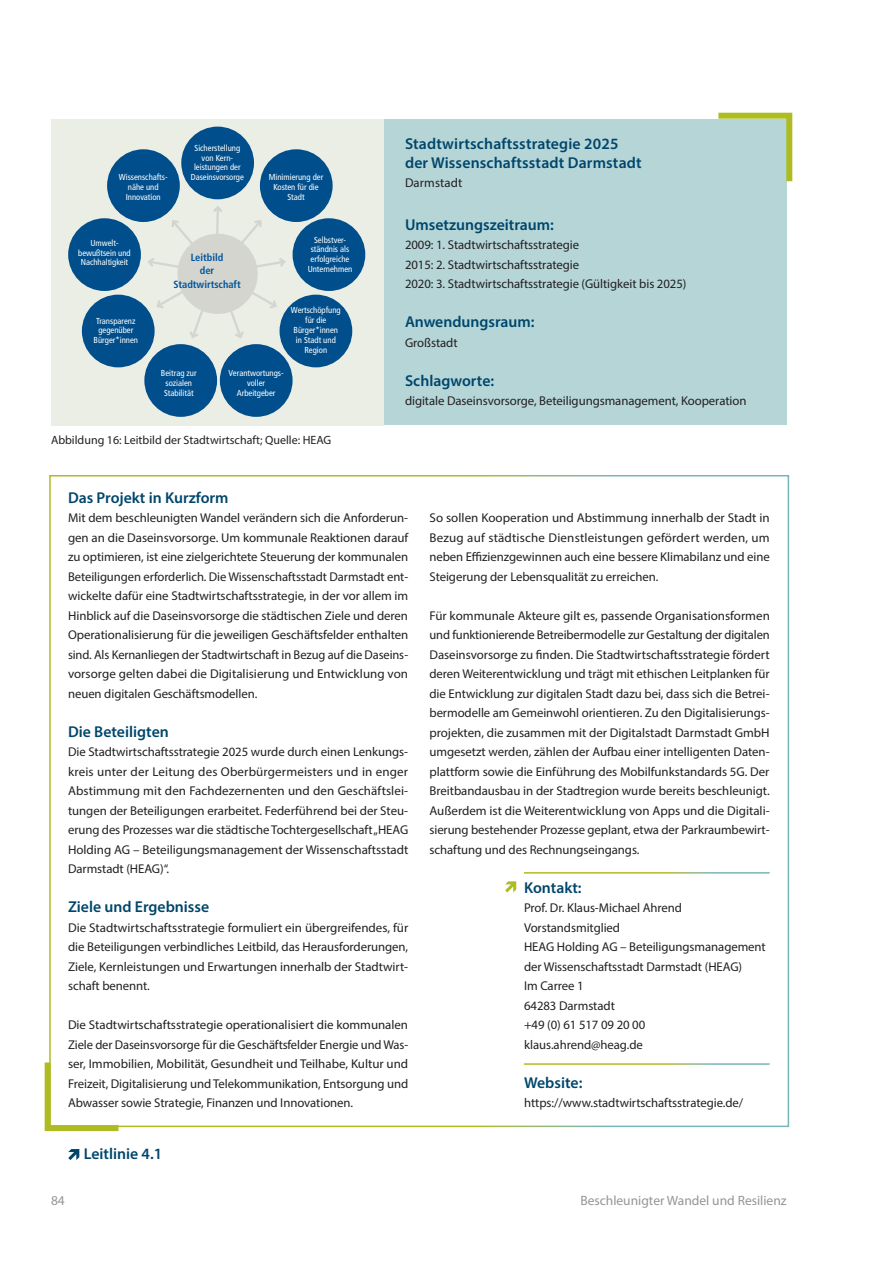
<style>
.page{position:relative;width:893px;height:1263px;background:#fff}
.page>*{position:absolute;margin:0;border:0;box-sizing:border-box;transform-origin:0 0}
.t1{font:600 15.75px/18.9px "Myriad Pro";color:#00466b}
.t2{font:13.5px "Myriad Pro";color:#939598}
.t3{font:12.75px/19.5px "Myriad Pro";letter-spacing:-.005em;color:#231f20;text-align:justify}
.t4{font:12px "Myriad Pro";color:#231f20}
.t5{font:700 condensed 10.35px/13.4px "Frutiger LT Std";color:#01559d;text-align:center}
.t6{font:condensed 8.7px/9.8px "Frutiger LT Std";color:#fff;text-align:center}
</style>
<div class="page">
<div style="left:384px;top:119px;width:403px;height:306px;background:#b5d5d7"></div>
<svg style="left:718px;top:112px;width:75px;height:70px"></svg>
<svg style="left:44px;top:1056px;width:81px;height:76px"></svg>
<svg style="left:505px;top:881px;width:11px;height:11px"></svg>
<svg style="left:68px;top:1149px;width:11px;height:11px"></svg>
<div style="left:51px;top:119px;width:333px;height:306px;background:#ebeee5"></div>
<div style="left:181px;top:127px;width:73px;height:72px;background:#004f8c;border-radius:50%"></div>
<div style="left:260px;top:149px;width:73px;height:73px;background:#004f8c;border-radius:50%"></div>
<div style="left:107px;top:149px;width:73px;height:73px;background:#004f8c;border-radius:50%"></div>
<div style="left:280px;top:295px;width:72px;height:72px;background:#004f8c;border-radius:50%"></div>
<div style="left:82px;top:295px;width:73px;height:72px;background:#004f8c;border-radius:50%"></div>
<div style="left:220px;top:344px;width:73px;height:73px;background:#004f8c;border-radius:50%"></div>
<div style="left:144px;top:344px;width:73px;height:73px;background:#004f8c;border-radius:50%"></div>
<div style="left:293px;top:218px;width:72px;height:73px;background:#004f8c;border-radius:50%"></div>
<div style="left:68px;top:218px;width:73px;height:73px;background:#004f8c;border-radius:50%"></div>
<div style="left:177px;top:234px;width:81px;height:80px;background:#d4d5cf;border-radius:50%"></div>
<svg style="left:172px;top:220px;width:21px;height:24px"></svg>
<svg style="left:238px;top:220px;width:24px;height:23px"></svg>
<svg style="left:213px;top:206px;width:12px;height:29px"></svg>
<svg style="left:148px;top:258px;width:33px;height:12px"></svg>
<svg style="left:255px;top:258px;width:31px;height:12px"></svg>
<svg style="left:156px;top:287px;width:48px;height:51px"></svg>
<svg style="left:228px;top:287px;width:49px;height:51px"></svg>
<p class="t6" style="left:191px;top:143px;width:55px">Sicher stellung von Kern&shy;leistungen der<br>Daseinsvorsorge</p>
<p class="t6" style="left:119px;top:172px;width:50px">Wissenschafts&shy;nähe und<br>Innovation</p>
<p class="t6" style="left:78px;top:238px;width:54px">Umwelt&shy;bewußtsein und<br>Nachhaltigkeit</p>
<p class="t5" style="left:173px;top:251px;width:69px">Leitbild<br>der<br>Stadtwirtschaft</p>
<p class="t6" style="left:269px;top:172px;width:56px">Minimierung der<br>Kosten für die<br>Stadt</p>
<p class="t6" style="left:308px;top:235px;width:46px">Selbstver&shy;ständnis als erfolgreiche<br>Unternehmen</p>
<p class="t6" style="left:94px;top:316px;width:46px">Transparenz gegenüber<br>Bürger*innen</p>
<p class="t6" style="left:291px;top:305px;width:51px">Wertschöpfung für die<br>Bürger*innen in Stadt und<br>Region</p>
<p class="t6" style="left:161px;top:368px;width:37px">Beitrag zur sozialen<br>Stabilität</p>
<p class="t6" style="left:229px;top:368px;width:57px">Verant wortungs&shy;voller<br>Arbeitgeber</p>
<p class="t4" style="left:51px;top:433px;width:282px">Abbildung 16: Leitbild der Stadtwirtschaft; Quelle: HEAG</p>
<p class="t1" style="left:405px;top:134px;width:238px">Stadtwirtschaftsstrategie 2025 der Wissenschaftsstadt Darmstadt</p>
<p class="t3" style="left:405px;top:172px;width:59px">Darmstadt</p>
<p class="t1" style="left:405px;top:214px;width:150px">Umsetzungszeitraum:</p>
<p class="t3" style="left:405px;top:235px;width:283px;text-align:left">2009: 1. Stadtwirtschaftsstrategie<br>2015: 2. Stadtwirtschaftsstrategie<br>2020: 3. Stadtwirtschaftsstrategie (Gültigkeit bis 2025)</p>
<p class="t1" style="left:405px;top:312px;width:131px">Anwendungsraum:</p>
<p class="t3" style="left:405px;top:332px;width:54px">Großstadt</p>
<p class="t1" style="left:405px;top:370px;width:91px">Schlagworte:</p>
<p class="t3" style="left:405px;top:391px;width:343px">digitale Daseinsvorsorge, Beteiligungsmanagement, Kooperation</p>
<p class="t1" style="left:68px;top:487px;width:162px">Das Projekt in Kurzform</p>
<p class="t3" style="left:68px;top:508px;width:342px">Mit dem beschleunigten Wandel verändern sich die Anforderun&shy;gen an die Daseinsvorsorge. Um kommunale Reaktionen darauf zu optimieren, ist eine zielgerichtete Steuerung der kommunalen Beteiligungen erforderlich. Die Wissenschaftsstadt Darmstadt ent&shy;wickelte dafür eine Stadtwirtschaftsstrategie, in der vor allem im Hinblick auf die Daseinsvorsorge die städtischen Ziele und deren Operationalisierung fü r die jeweiligen Geschäftsfelder enthalten sind. Als Kernanliegen der Stadtwirtschaft in Bezug auf die Daseins&shy;vorsorge gelten dabei die Digitalisierung und Entwicklung von neuen digitalen Geschäftsmodellen.</p>
<p class="t1" style="left:68px;top:721px;width:102px">Die Beteiligten</p>
<p class="t3" style="left:68px;top:742px;width:342px">Die Stadtwirtschaftsstrategie 2025 wurde durch einen Lenkungs&shy;kreis unter der Leitung des Oberbürgermeisters und in enger Abstimmung mit den Fachdezernenten und den Geschäftslei&shy;tungen der Beteiligungen erarbeitet. Federführend bei der Steu&shy;erung des Prozesses war die städtische Tochtergesellschaft „HEAG Holding AG – Beteiligungsmanagement der Wissenschaftsstadt Darmstadt (HEAG)“.</p>
<p class="t1" style="left:68px;top:897px;width:143px">Ziele und Ergebnisse</p>
<p class="t3" style="left:68px;top:917px;width:342px">Die Stadtwirtschaftsstrategie formuliert ein übergreifendes, für die Beteiligungen verbindliches Leitbild, das Herausforderungen, Ziele, Kernleistungen und Erwartungen innerhalb der Stadtwirt&shy;schaft benennt.</p>
<p class="t3" style="left:68px;top:1015px;width:342px">Die Stadtwirtschaftsstrategie operationalisiert die kommunalen Ziele der Daseinsvorsorge für die Geschäftsfelder Energie und Was&shy;ser, Immobilien, Mobilität, Gesundheit und Teilhabe, Kultur und Freizeit, Digitalisierung und Telekommunikation, Entsorgung und Abwasser sowie Strategie, Finanzen und Innovationen.</p>
<p class="t1" style="left:84px;top:1143px;width:80px">Leitlinie 4.1</p>
<p class="t3" style="left:429px;top:508px;width:342px">So sollen Kooperation und Abstimmung innerhalb der Stadt in Bezug auf städtische Dienstleistungen gefördert werden, um neben Effizienzgewinnen auch eine bessere Klimabilanz und eine Steigerung der Lebensqualität zu erreichen.</p>
<p class="t3" style="left:429px;top:605px;width:342px">Für kommunale Akteure gilt es, passende Organisationsformen und funktionierende Betreibermodelle zur Gestaltung der digitalen Daseinsvorsorge zu finden. Die Stadtwirtschaftsstrategie fördert deren Weiterentwicklung und trägt mit ethischen Leitplanken für die Entwicklung zur digitalen Stadt dazu bei, dass sich die Betrei&shy;bermodelle am Gemeinwohl orientieren. Zu den Digitalisierungs&shy;projekten, die zusammen mit der Digitalstadt Darmstadt GmbH umgesetzt werden, zählen der Aufbau einer intelligenten Daten&shy;plattform sowie die Einfü hrung des Mobilfunkstandards 5G. Der Breitbandausbau in der Stadtregion wurde bereits beschleunigt.<br>Außerdem ist die Weiterentwicklung von Apps und die Digitali&shy;sierung bestehender Prozesse geplant, etwa der Parkraumbewirt&shy;schaftung und des Rechnungseingangs.</p>
<p class="t1" style="left:524px;top:877px;width:59px">Kontakt:</p>
<p class="t3" style="left:524px;top:898px;width:243px;text-align:left">Prof. Dr. Klaus-Michael Ahrend<br>Vorstandsmitglied<br>HEAG Holding AG – Beteiligungsmanagement der Wissenschaftsstadt Darmstadt (HEAG)<br>Im Carree 1<br>64283 Darmstadt<br>+49 (0) 61 517 09 20 00 klaus.ahrend@heag.de</p>
<p class="t1" style="left:524px;top:1072px;width:60px">Website:</p>
<p class="t3" style="left:524px;top:1093px;width:221px">https://www.stadtwirtschaftsstrategie.de/</p>
<p class="t2" style="left:51px;top:1192px;width:15px">84</p>
<p class="t2" style="left:580px;top:1192px;width:208px">Beschleunigter Wandel und Resilienz</p>
</div>
